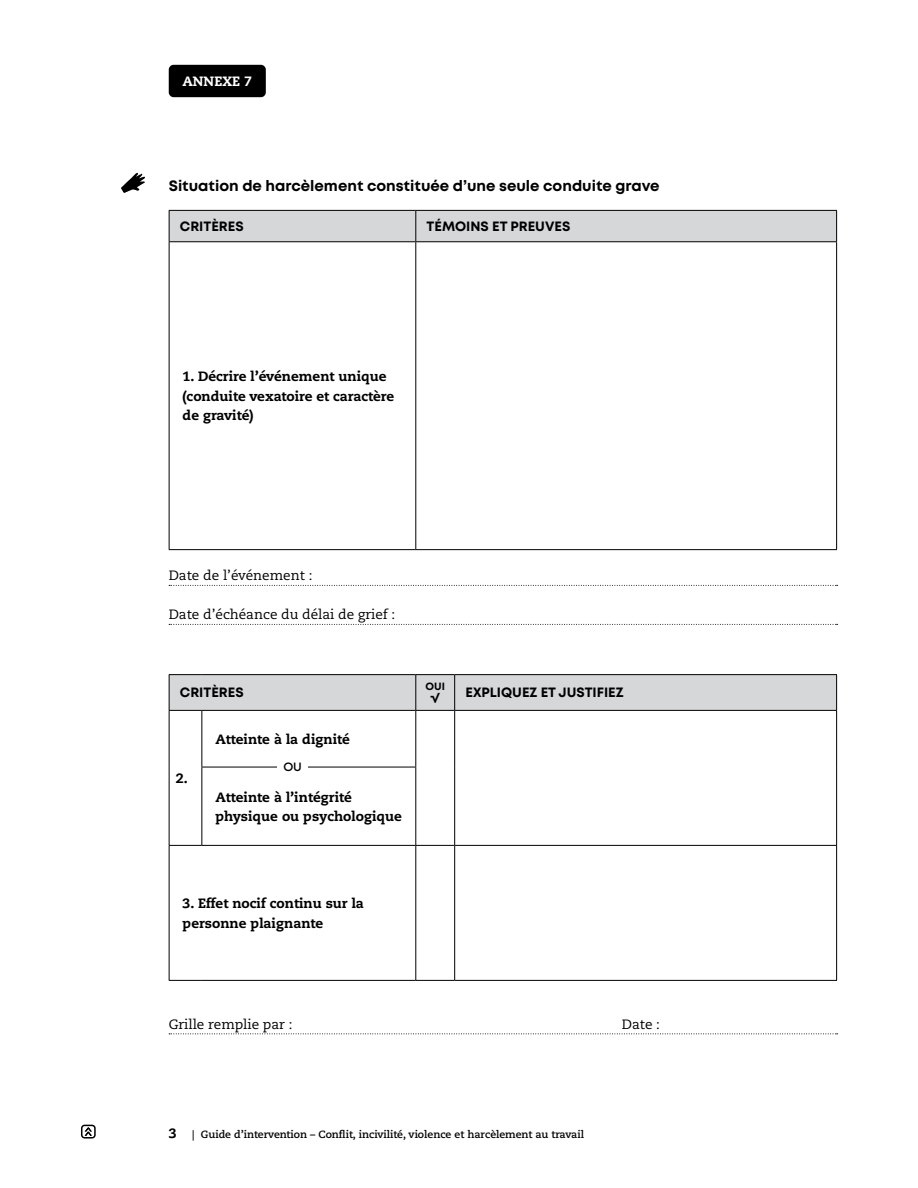
<style>
.page{position:relative;width:918px;height:1188px;background:#fff}
.page>*{position:absolute;margin:0;border:0;box-sizing:border-box;transform-origin:0 0}
.t1{font:700 15px "Mont";color:#000}
.t2{font:800 13.5px/19.5px "Caecilia LT Pro 85";color:#000}
.t3{font:13.5px "Caecilia LT Pro 55 Roman";color:#000}
.t4{font:700 13.5px "Mont";color:#000}
.t5{font:800 13.5px "Caecilia LT Pro 85";color:#fff}
.t6{font:600 12px "Mont";color:#000}
.t7{font:700 10.5px "Caecilia LT Pro 75";color:#000}
.t8{font:700 10.5px "Mont";color:#000}
</style>
<div class="page">
<div style="left:169px;top:65px;width:97px;height:32px;background:#000;border-radius:5px"></div>
<svg style="left:169px;top:585px;width:669px;height:1px"></svg>
<svg style="left:169px;top:624px;width:669px;height:1px"></svg>
<svg style="left:169px;top:1034px;width:669px;height:1px"></svg>
<div style="left:170px;top:211px;width:666px;height:30px;background:#d5d7d8"></div>
<hr style="left:169px;top:210px;width:247px;height:1px;background:#000">
<hr style="left:169px;top:211px;width:1px;height:30px;background:#000">
<hr style="left:416px;top:210px;width:421px;height:1px;background:#000">
<hr style="left:415px;top:211px;width:1px;height:30px;background:#000">
<hr style="left:836px;top:211px;width:1px;height:30px;background:#000">
<hr style="left:169px;top:241px;width:247px;height:1px;background:#000">
<hr style="left:169px;top:242px;width:1px;height:307px;background:#000">
<hr style="left:416px;top:241px;width:421px;height:1px;background:#000">
<hr style="left:415px;top:242px;width:1px;height:307px;background:#000">
<hr style="left:836px;top:242px;width:1px;height:307px;background:#000">
<hr style="left:169px;top:549px;width:247px;height:1px;background:#000">
<hr style="left:416px;top:549px;width:421px;height:1px;background:#000">
<div style="left:170px;top:675px;width:666px;height:35px;background:#d5d7d8"></div>
<hr style="left:169px;top:674px;width:33px;height:1px;background:#000">
<hr style="left:169px;top:675px;width:1px;height:35px;background:#000">
<hr style="left:202px;top:674px;width:214px;height:1px;background:#000">
<hr style="left:416px;top:674px;width:39px;height:1px;background:#000">
<hr style="left:415px;top:675px;width:1px;height:35px;background:#000">
<hr style="left:455px;top:674px;width:382px;height:1px;background:#000">
<hr style="left:454px;top:675px;width:1px;height:35px;background:#000">
<hr style="left:836px;top:675px;width:1px;height:35px;background:#000">
<hr style="left:169px;top:710px;width:33px;height:1px;background:#000">
<hr style="left:169px;top:711px;width:1px;height:56px;background:#000">
<hr style="left:169px;top:767px;width:1px;height:78px;background:#000">
<hr style="left:202px;top:710px;width:214px;height:1px;background:#000">
<hr style="left:201px;top:711px;width:1px;height:56px;background:#000">
<hr style="left:416px;top:710px;width:39px;height:1px;background:#000">
<hr style="left:415px;top:711px;width:1px;height:56px;background:#000">
<hr style="left:455px;top:710px;width:382px;height:1px;background:#000">
<hr style="left:454px;top:711px;width:1px;height:56px;background:#000">
<hr style="left:836px;top:711px;width:1px;height:56px;background:#000">
<hr style="left:454px;top:767px;width:1px;height:78px;background:#000">
<hr style="left:836px;top:767px;width:1px;height:78px;background:#000">
<hr style="left:201px;top:767px;width:215px;height:1px;background:#000">
<hr style="left:201px;top:767px;width:1px;height:78px;background:#000">
<hr style="left:415px;top:767px;width:1px;height:78px;background:#000">
<hr style="left:169px;top:845px;width:33px;height:1px;background:#000">
<hr style="left:169px;top:846px;width:1px;height:134px;background:#000">
<hr style="left:202px;top:845px;width:214px;height:1px;background:#000">
<hr style="left:416px;top:845px;width:39px;height:1px;background:#000">
<hr style="left:415px;top:846px;width:1px;height:134px;background:#000">
<hr style="left:455px;top:845px;width:382px;height:1px;background:#000">
<hr style="left:454px;top:846px;width:1px;height:134px;background:#000">
<hr style="left:836px;top:846px;width:1px;height:134px;background:#000">
<hr style="left:169px;top:980px;width:33px;height:1px;background:#000">
<hr style="left:202px;top:980px;width:214px;height:1px;background:#000">
<hr style="left:416px;top:980px;width:39px;height:1px;background:#000">
<hr style="left:455px;top:980px;width:382px;height:1px;background:#000">
<svg style="left:121px;top:173px;width:24px;height:20px"></svg>
<div style="left:278px;top:762px;width:30px;height:16px;background:#fff"></div>
<div style="left:81px;top:1125px;width:15px;height:14px;border:2px solid #000;border-radius:3px"></div>
<svg style="left:84px;top:1126px;width:9px;height:10px"></svg>
<p class="t5" style="left:182px;top:72px;width:71px">ANNEXE 7</p>
<p class="t1" style="left:169px;top:176px;width:492px">Situation de harcèlement constituée d’une seule conduite grave</p>
<p class="t4" style="left:180px;top:217px;width:65px">CRITÈRES</p>
<p class="t4" style="left:427px;top:217px;width:145px">TÉMOINS ET PREUVES</p>
<p class="t2" style="left:183px;top:367px;width:213px">1. Décrire l’événement unique (conduite vexatoire et caractère de gravité)</p>
<p class="t3" style="left:169px;top:567px;width:145px">Date de l’événement :</p>
<p class="t3" style="left:169px;top:606px;width:228px">Date d’échéance du délai de grief :</p>
<p class="t4" style="left:180px;top:684px;width:65px">CRITÈRES</p>
<p class="t8" style="left:425px;top:679px;width:21px">OUI</p>
<p class="t4" style="left:431px;top:690px;width:11px">√</p>
<p class="t4" style="left:465px;top:684px;width:160px">EXPLIQUEZ ET JUSTIFIEZ</p>
<p class="t2" style="left:215px;top:729px;width:136px">Atteinte à la dignité</p>
<p class="t2" style="left:176px;top:768px;width:13px">2.</p>
<p class="t6" style="left:283px;top:759px;width:20px">OU</p>
<p class="t2" style="left:215px;top:787px;width:188px">Atteinte à l’intégrité physique ou psychologique</p>
<p class="t2" style="left:183px;top:893px;width:183px">3. Effet nocif continu sur la personne plaignante</p>
<p class="t3" style="left:169px;top:1015px;width:125px">Grille remplie par :</p>
<p class="t3" style="left:622px;top:1015px;width:40px">Date :</p>
<p class="t2" style="left:169px;top:1123px;width:9px">3</p>
<p class="t7" style="left:192px;top:1127px;width:393px">| Guide d’intervention – Conflit, incivilité, violence et harcèlement au travail</p>
</div>
